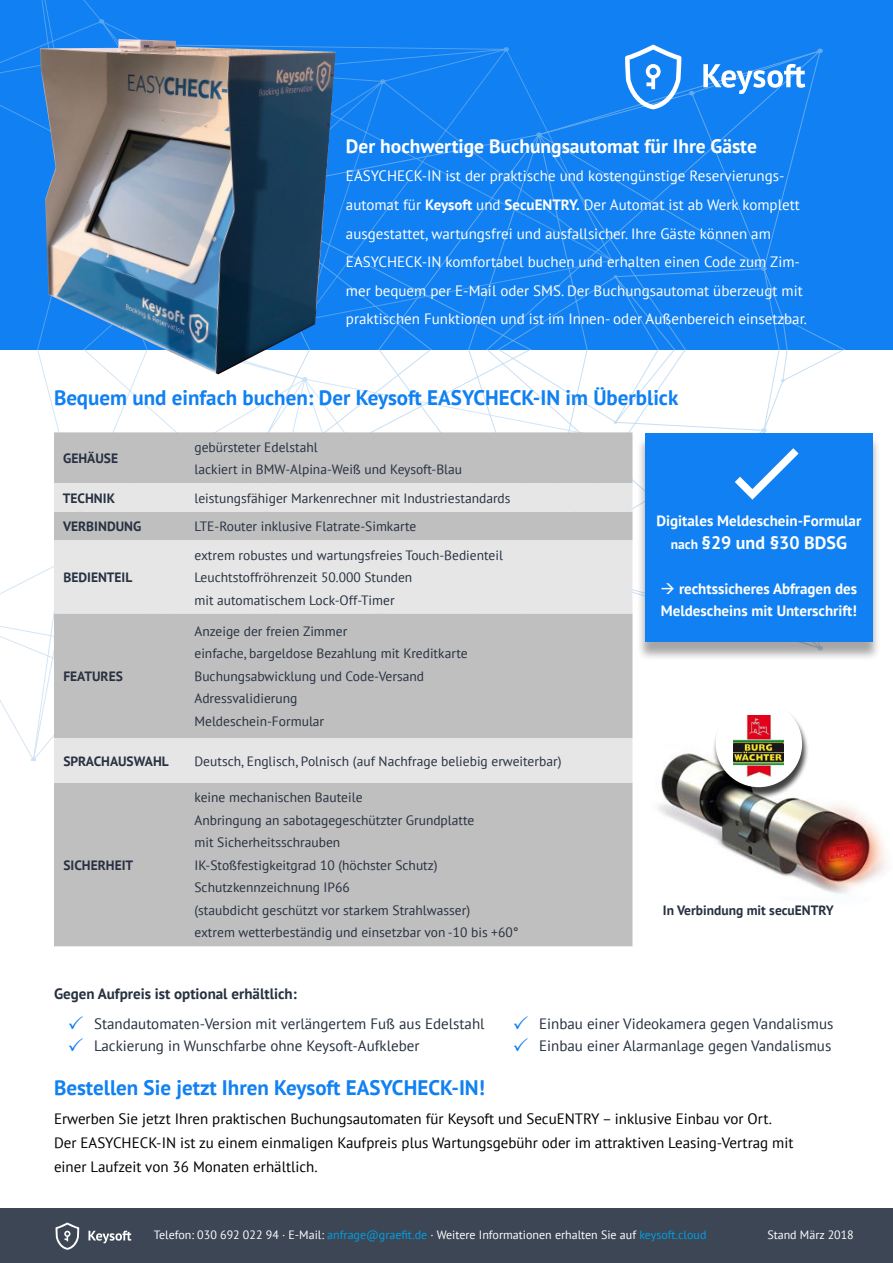
<style>
.page{position:relative;width:893px;height:1263px;background:#fff}
.page>*{position:absolute;margin:0;border:0;box-sizing:border-box;transform-origin:0 0}
.t1{font:700 21px "PT Sans";color:#1080f2}
.t2{font:700 19.5px "PT Sans";color:#fff}
.t3{font:700 18px "PT Sans";color:#fff}
.t4{font:15px/28.5px "PT Sans";color:#fff}
.t5{font:15px/24px "PT Sans";color:#000}
.t6{font:15px "PT Sans";color:#273141}
.t7{font:700 15px/22.5px "PT Sans";color:#fff}
.t8{font:700 15px "PT Sans";color:#273141}
.t9{font:13.5px/22.5px "PT Sans";color:#273141}
.t10{font:700 13.5px "PT Sans";color:#273141}
.t11{font:12px "PT Sans";color:#fff}
.s1{font-weight:700}
.s2{font-size:13.5px}
.s3{color:#1080f2}
.s4{color:#009fe3}
</style>
<div class="page">
<svg style="left:33px;top:379px;width:198px;height:381px"></svg>
<svg style="left:231px;top:350px;width:613px;height:298px"></svg>
<svg style="left:337px;top:350px;width:473px;height:215px"></svg>
<div style="left:0;top:1209px;width:893px;height:54px;background:#3d4654"></div>
<div style="left:0;top:0;width:893px;height:350px;background:#1080f2"></div>
<svg style="left:336px;top:46px;width:173px;height:5px"></svg>
<svg style="left:781px;top:350px;width:29px;height:32px"></svg>
<svg style="left:336px;top:51px;width:510px;height:299px"></svg>
<svg style="left:337px;top:134px;width:473px;height:216px"></svg>
<div style="left:54px;top:432px;width:578px;height:514px;background:#bfbfbf"></div>
<svg style="left:54px;top:483px;width:578px;height:300px;background:#d2d2d2"></svg>
<svg style="left:625px;top:45px;width:56px;height:64px"></svg>
<svg style="left:703px;top:64px;width:102px;height:30px"></svg>
<svg style="left:55px;top:1222px;width:24px;height:28px"></svg>
<svg style="left:88px;top:1230px;width:43px;height:13px"></svg>
<img style="left:40px;top:39px;width:296px;height:335px">
<img style="left:658px;top:753px;width:229px;height:141px">
<div style="left:712px;top:703px;width:97px;height:96px;background:#000;opacity:.75"></div>
<div style="left:716px;top:701px;width:86px;height:86px;background:#fff;border-radius:50%"></div>
<img style="left:734px;top:715px;width:50px;height:61px">
<div style="left:636px;top:436px;width:245px;height:225px;background:#000;opacity:.35"></div>
<div style="left:645px;top:433px;width:228px;height:209px;background:#1080f2"></div>
<svg style="left:735px;top:448px;width:64px;height:52px"></svg>
<h2 class="t2" style="left:346px;top:133px;width:412px">Der hochwertige Buchungsautomat für Ihre Gäste</h2>
<p class="t4" style="left:346px;top:162px;width:463px">EASYCHECK-IN ist der praktische und kostengünstige Reservierungs&shy;automat für <span class="s1">Keysoft</span> und <span class="s1">SecuENTRY.</span> Der Automat ist ab Werk komplett ausgestattet, wartungsfrei und ausfallsicher. Ihre Gäste können am EASYCHECK-IN komfortabel buchen und erhalten einen Code zum Zim&shy;mer bequem per E-Mail oder SMS. Der Buchungsautomat überzeugt mit praktischen Funktionen und ist im Innen- oder Außenbereich einsetzbar.</p>
<h1 class="t1" style="left:54px;top:384px;width:626px">Bequem und einfach buchen: Der Keysoft EASYCHECK-IN im Überblick</h1>
<p class="t10" style="left:63px;top:449px;width:56px">GEHÄUSE</p>
<p class="t9" style="left:194px;top:435px;width:269px">gebürsteter Edelstahl<br>lackiert in BMW-Alpina-Weiß und Keysoft-Blau</p>
<p class="t10" style="left:63px;top:489px;width:54px">TECHNIK</p>
<p class="t9" style="left:194px;top:486px;width:318px">leistungsfähiger Markenrechner mit Industriestandards</p>
<p class="t10" style="left:63px;top:517px;width:80px">VERBINDUNG</p>
<p class="t9" style="left:194px;top:515px;width:223px">LTE-Router inklusive Flatrate-Simkarte</p>
<p class="t10" style="left:63px;top:568px;width:71px">BEDIENTEIL</p>
<p class="t10" style="left:63px;top:667px;width:61px">FEATURES</p>
<p class="t9" style="left:194px;top:543px;width:310px">extrem robustes und wartungsfreies Touch-Bedienteil<br>Leuchtstoffröhrenzeit 50.000 Stunden<br>mit automatischem Lock-Off-Timer</p>
<p class="t9" style="left:194px;top:620px;width:275px">Anzeige der freien Zimmer<br>einfache, bargeldose Bezahlung mit Kreditkarte<br>Buchungsabwicklung und Code-Versand<br>Adressvalidierung<br>Meldeschein-Formular</p>
<p class="t10" style="left:63px;top:752px;width:107px">SPRACHAUSWAHL</p>
<p class="t9" style="left:194px;top:749px;width:368px">Deutsch, Englisch, Polnisch (auf Nachfrage beliebig erweiterbar)</p>
<p class="t10" style="left:63px;top:856px;width:71px">SICHERHEIT</p>
<p class="t9" style="left:194px;top:786px;width:326px">keine mechanischen Bauteile<br>Anbringung an sabotagegeschützter Grundplatte<br>mit Sicherheitsschrauben<br>IK-Stoßfestigkeitgrad 10 (höchster Schutz)<br>Schutzkennzeichnung IP66<br>(staubdicht geschützt vor starkem Strahlwasser)<br>extrem wetterbeständig und einsetzbar von -10 bis +60°</p>
<p class="t7" style="left:656px;top:509px;width:206px">Digitales Meldeschein-Formular</p>
<h3 class="t3" style="left:671px;top:530px;width:178px"><span class="s2">nach</span> §29 und §30 BDSG</h3>
<p class="t7" style="left:660px;top:577px;width:198px">→ rechtssicheres Abfragen des<br>Meldescheins mit Unterschrift!</p>
<p class="t10" style="left:663px;top:901px;width:172px">In Verbindung mit secuENTRY</p>
<p class="t8" style="left:54px;top:983px;width:244px">Gegen Aufpreis ist optional erhältlich:</p>
<p class="t6" style="left:67px;top:1014px;width:419px"><span class="s3">✓</span> Standautomaten-Version mit verlängertem Fuß aus Edelstahl</p>
<p class="t6" style="left:67px;top:1036px;width:354px"><span class="s3">✓</span> Lackierung in Wunschfarbe ohne Keysoft-Aufkleber</p>
<p class="t6" style="left:513px;top:1014px;width:322px"><span class="s3">✓</span> Einbau einer Videokamera gegen Vandalismus</p>
<p class="t6" style="left:513px;top:1036px;width:320px"><span class="s3">✓</span> Einbau einer Alarmanlage gegen Vandalismus</p>
<h1 class="t1" style="left:54px;top:1074px;width:432px">Bestellen Sie jetzt Ihren Keysoft EASYCHECK-IN!</h1>
<p class="t5" style="left:54px;top:1106px;width:741px">Erwerben Sie jetzt Ihren praktischen Buchungsautomaten für Keysoft und SecuENTRY – inklusive Einbau vor Ort.<br>Der EASYCHECK-IN ist zu einem einmaligen Kaufpreis plus Wartungsgebühr oder im attraktiven Leasing-Vertrag mit einer Laufzeit von 36 Monaten erhältlich.</p>
<p class="t11" style="left:154px;top:1227px;width:554px">Telefon: 030 692 022 94 · E-Mail: <span class="s4">anfrage@graefit.de</span> · Weitere Informationen erhalten Sie auf <span class="s4">keysoft.cloud</span></p>
<p class="t11" style="left:767px;top:1227px;width:88px">Stand März 2018</p>
</div>
